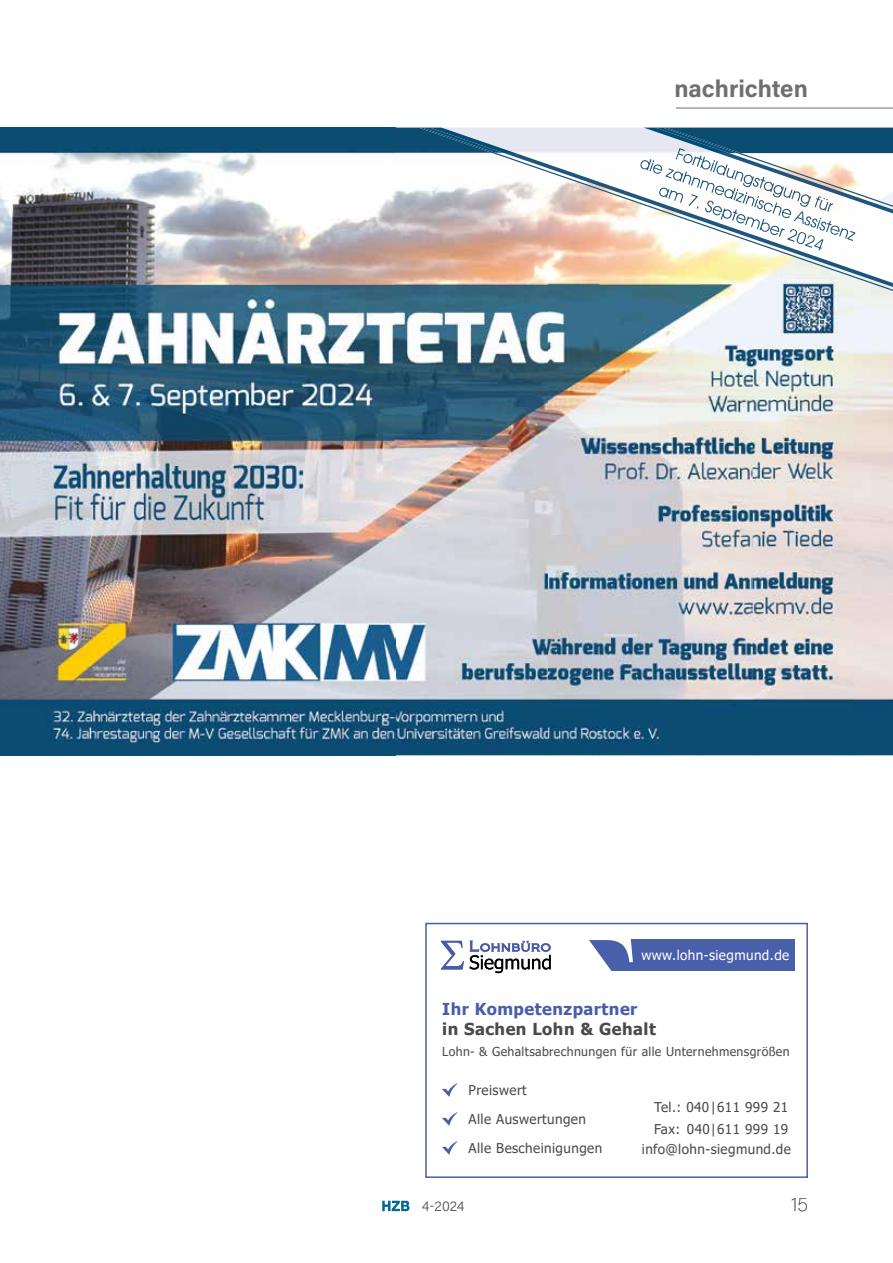
<style>
.page{position:relative;width:893px;height:1263px;background:#fff}
.page>*{position:absolute;margin:0;border:0;box-sizing:border-box;transform-origin:0 0}
.t1{font:700 24px "Acumin Pro";color:#706f6f}
.t2{font:100 19.5px "Acumin Pro";color:#4a4a49}
.t3{font:700 16.5px "Tahoma";letter-spacing:.03em;color:#485ea8}
.t4{font:700 16.5px "Tahoma";letter-spacing:.03em;color:#4a4a49}
.t5{font:13.5px/29px "Tahoma";letter-spacing:.03em;color:#4a4a49}
.t6{font:13.5px "Tahoma";letter-spacing:.03em;color:#fff}
.t7{font:300 13.5px "Acumin Pro";color:#4a4a49}
.t8{font:12.3px "Tahoma";letter-spacing:.03em;color:#4a4a49}
</style>
<div class="page">
<hr style="left:676px;top:108px;width:217px;height:1px;background:#706f6f">
<svg style="left:382px;top:1201px;width:27px;height:10px"></svg>
<div style="left:558px;top:939px;width:237px;height:31px;background:#485fa9"></div>
<svg style="left:470px;top:939px;width:168px;height:35px"></svg>
<svg style="left:441px;top:941px;width:23px;height:28px"></svg>
<svg style="left:442px;top:1083px;width:15px;height:13px"></svg>
<svg style="left:442px;top:1112px;width:15px;height:13px"></svg>
<svg style="left:442px;top:1141px;width:15px;height:13px"></svg>
<div style="left:425px;top:923px;width:383px;height:255px;border:2px solid #4960a9"></div>
<img style="left:0;top:128px;width:548px;height:627px">
<img style="left:599px;top:291px;width:102px;height:464px">
<img style="left:548px;top:291px;width:51px;height:464px">
<img style="left:753px;top:291px;width:101px;height:464px">
<img style="left:701px;top:291px;width:52px;height:464px">
<img style="left:854px;top:291px;width:39px;height:464px">
<img style="left:418px;top:128px;width:475px;height:163px">
<img style="left:430px;top:128px;width:463px;height:159px">
<h1 class="t1" style="left:674px;top:71px;width:135px">nachrichten</h1>
<p class="t6" style="left:641px;top:946px;width:149px">www.lohn-siegmund.de</p>
<p class="t3" style="left:442px;top:997px;width:197px">Ihr Kompetenzpartner</p>
<p class="t4" style="left:442px;top:1017px;width:215px">in Sachen Lohn &amp; Gehalt</p>
<p class="t8" style="left:442px;top:1043px;width:349px">Lohn- &amp; Gehaltsabrechnungen für alle Unternehmensgrößen</p>
<p class="t5" style="left:469px;top:1076px;width:135px">Preiswert<br>Alle Auswertungen<br>Alle Bescheinigungen</p>
<p class="t7" style="left:422px;top:1197px;width:44px">4-2024</p>
<p class="t5" style="left:654px;top:1096px;width:136px;line-height:22.5px">Tel.: 040|611 999 21<br>Fax: 040|611 999 19</p>
<p class="t5" style="left:642px;top:1135px;width:151px">info@lohn-siegmund.de</p>
<h2 class="t2" style="left:791px;top:1191px;width:18px">15</h2>
</div>
